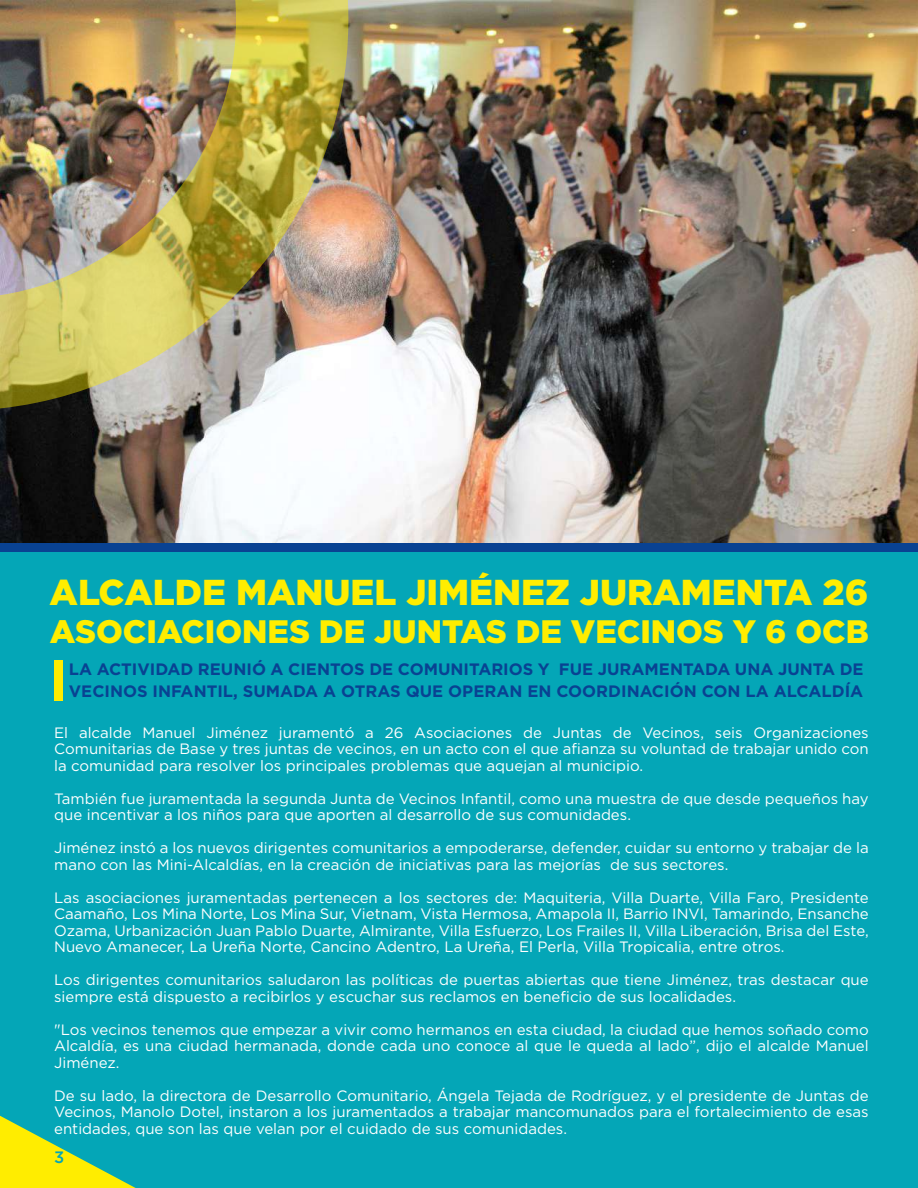
<style>
.page{position:relative;width:918px;height:1188px;background:#fff}
.page>*{position:absolute;margin:0;border:0;box-sizing:border-box;transform-origin:0 0}
.t1{font:900 36px "Gotham";color:#ffed00}
.t2{font:900 32.55px "Gotham";color:#ffed00}
.t3{font:700 16.5px/22.5px "Gotham";color:#094292}
.t4{font:500 16.5px "Gotham";color:#04a6b7}
.t5{font:15px/16.5px "Gotham";color:#fff;text-align:justify}
</style>
<div class="page">
<img style="left:0;top:0;width:918px;height:544px">
<div style="left:0;top:548px;width:918px;height:640px;background:#04a6b7"></div>
<div style="left:55px;top:661px;width:8px;height:40px;background:#ffed00"></div>
<img style="left:0;top:0;width:348px;height:408px">
<svg style="left:0;top:1116px;width:136px;height:72px"></svg>
<div style="left:0;top:544px;width:918px;height:8px;background:#094292"></div>
<h1 class="t1" style="left:50px;top:567px;width:820px">ALCALDE MANUEL JIMÉNEZ JURAMENTA 26</h1>
<h2 class="t2" style="left:50px;top:609px;width:820px">ASOCIACIONES DE JUNTAS DE VECINOS Y 6 OCB</h2>
<p class="t3" style="left:69px;top:658px;width:796px">LA ACTIVIDAD REUNIÓ A CIENTOS DE COMUNITARIOS Y FUE JURAMENTADA UNA JUNTA DE<br>VECINOS INFANTIL, SUMADA A OTRAS QUE OPERAN EN COORDINACIÓN CON LA ALCALDÍA</p>
<p class="t5" style="left:54px;top:724px;width:816px">El alcalde Manuel Jiménez juramentó a 26 Asociaciones de Juntas de Vecinos, seis Organizaciones Comunitarias de Base y tres juntas de vecinos, en un acto con el que afianza su voluntad de trabajar unido con la comunidad para resolver los principales problemas que aquejan al municipio.</p>
<p class="t5" style="left:54px;top:790px;width:816px">También fue juramentada la segunda Junta de Vecinos Infantil, como una muestra de que desde pequeños hay que incentivar a los niños para que aporten al desarrollo de sus comunidades.</p>
<p class="t5" style="left:54px;top:839px;width:816px">Jiménez instó a los nuevos dirigentes comunitarios a empoderarse, defender, cuidar su entorno y trabajar de la mano con las Mini-Alcaldías, en la creación de iniciativas para las mejorías de sus sectores.</p>
<p class="t5" style="left:54px;top:889px;width:816px">Las asociaciones juramentadas pertenecen a los sectores de: Maquiteria, Villa Duarte, Villa Faro, Presidente Caamaño, Los Mina Norte, Los Mina Sur, Vietnam, Vista Hermosa, Amapola II, Barrio INVI, Tamarindo, Ensanche Ozama, Urbanización Juan Pablo Duarte, Almirante, Villa Esfuerzo, Los Frailes II, Villa Liberación, Brisa del Este, Nuevo Amanecer, La Ureña Norte, Cancino Adentro, La Ureña, El Perla, Villa Tropicalia, entre otros.</p>
<p class="t5" style="left:54px;top:971px;width:816px">Los dirigentes comunitarios saludaron las políticas de puertas abiertas que tiene Jiménez, tras destacar que siempre está dispuesto a recibirlos y escuchar sus reclamos en beneficio de sus localidades.</p>
<p class="t5" style="left:54px;top:1021px;width:816px">"Los vecinos tenemos que empezar a vivir como hermanos en esta ciudad, la ciudad que hemos soñado como Alcaldía, es una ciudad hermanada, donde cada uno conoce al que le queda al lado”, dijo el alcalde Manuel Jiménez.</p>
<p class="t5" style="left:54px;top:1087px;width:816px">De su lado, la directora de Desarrollo Comunitario, Ángela Tejada de Rodríguez, y el presidente de Juntas de Vecinos, Manolo Dotel, instaron a los juramentados a trabajar mancomunados para el fortalecimiento de esas entidades, que son las que velan por el cuidado de sus comunidades.</p>
<p class="t4" style="left:54px;top:1147px;width:12px">3</p>
</div>
